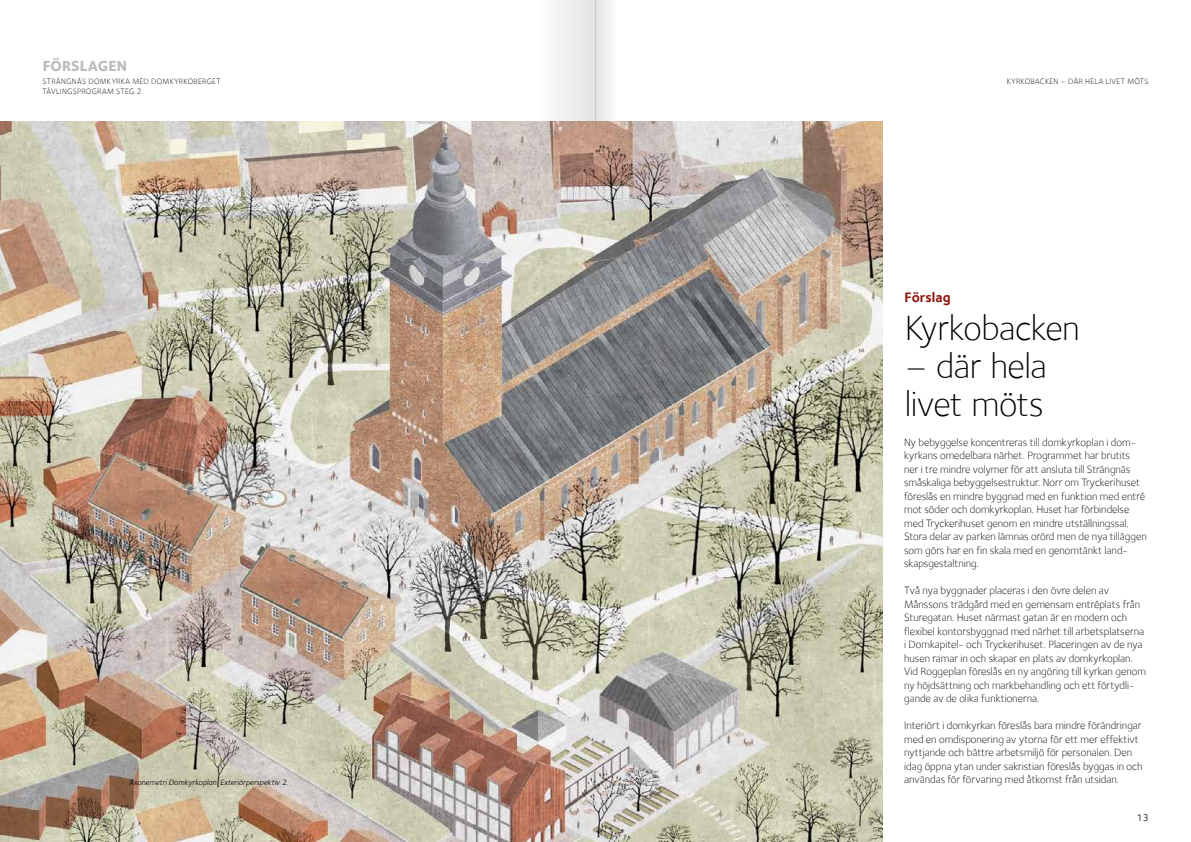
<style>
.page{position:relative;width:1191px;height:842px;background:#fff}
.page>*{position:absolute;margin:0;border:0;box-sizing:border-box;transform-origin:0 0}
.t1{font:300 36px/38px "Foundry Sterling";letter-spacing:-.015em;color:#000}
.t2{font:800 15px "Foundry Sterling";letter-spacing:.005em;color:#bcbcbc}
.t3{font:700 14px "Foundry Sterling";color:#91160f}
.t4{font:300 11px/13.5px "Foundry Sterling";color:#000}
.t5{font:10px "Foundry Sterling";color:#000}
.t6{font:300 8px/9.6px "Foundry Sterling";letter-spacing:.04em;color:#000}
.t7{font:italic 8px "Foundry Sterling";color:#000}
</style>
<div class="page">
<div style="left:522px;top:0;width:73px;height:842px;background:linear-gradient(to right,#fff,#e4e4e3)"></div>
<svg style="left:595px;top:0;width:27px;height:122px"></svg>
<img style="left:0;top:122px;width:882px;height:720px">
<h2 class="t2" style="left:43px;top:56px;width:86px">FÖRSLAGEN</h2>
<p class="t6" style="left:43px;top:76px;width:180px">STRÄNGNÄS DOMKYRKA MED DOMKYRKOBERGET<br>TÄVLINGSPROGRAM STEG 2</p>
<p class="t7" style="left:129px;top:778px;width:161px">Axonemetri Domkyrkoplan. Exteriörperspektiv 2.</p>
<p class="t6" style="left:1006px;top:76px;width:143px">KYRKOBACKEN – DÄR HELA LIVET MÖTS</p>
<p class="t3" style="left:904px;top:289px;width:48px">Förslag</p>
<h1 class="t1" style="left:904px;top:309px;width:177px">Kyrkobacken</h1>
<h1 class="t1" style="left:904px;top:347px;width:144px">– där hela livet möts</h1>
<p class="t4" style="left:904px;top:435px;width:244px">Ny bebyggelse koncentreras till domkyrkoplan i dom&shy;kyrkans omedelbara närhet. Programmet har brutits ner i tre mindre volymer för att ansluta till Strängnäs småskaliga bebyggelsestruktur. Norr om Tryckerihuset föreslås en mindre byggnad med en funktion med entré mot söder och domkyrkoplan. Huset har förbindelse med Tryckerihuset genom en mindre utställningssal.<br>Stora delar av parken lämnas orörd men de nya tilläggen som görs har en fin skala med en genomtänkt land&shy;skapsgestaltning.</p>
<p class="t4" style="left:904px;top:583px;width:243px">Två nya byggnader placeras i den övre delen av Månssons trädgård med en gemensam entréplats från Sturegatan. Huset närmast gatan är en modern och flexibel kontorsbyggnad med närhet till arbetsplatserna i Domkapitel- och Tryckerihuset. Placeringen av de nya husen ramar in och skapar en plats av domkyrkoplan.<br>Vid Roggeplan föreslås en ny angöring till kyrkan genom ny höjdsättning och markbehandling och ett förtydli&shy;gande av de olika funktionerna.</p>
<p class="t4" style="left:904px;top:718px;width:240px">Interiört i domkyrkan föreslås bara mindre förändringar med en omdisponering av ytorna för ett mer effektivt nyttjande och bättre arbetsmiljö för personalen. Den idag öppna ytan under sakristian föreslås byggas in och användas för förvaring med åtkomst från utsidan.</p>
<p class="t5" style="left:1136px;top:812px;width:13px">13</p>
</div>
